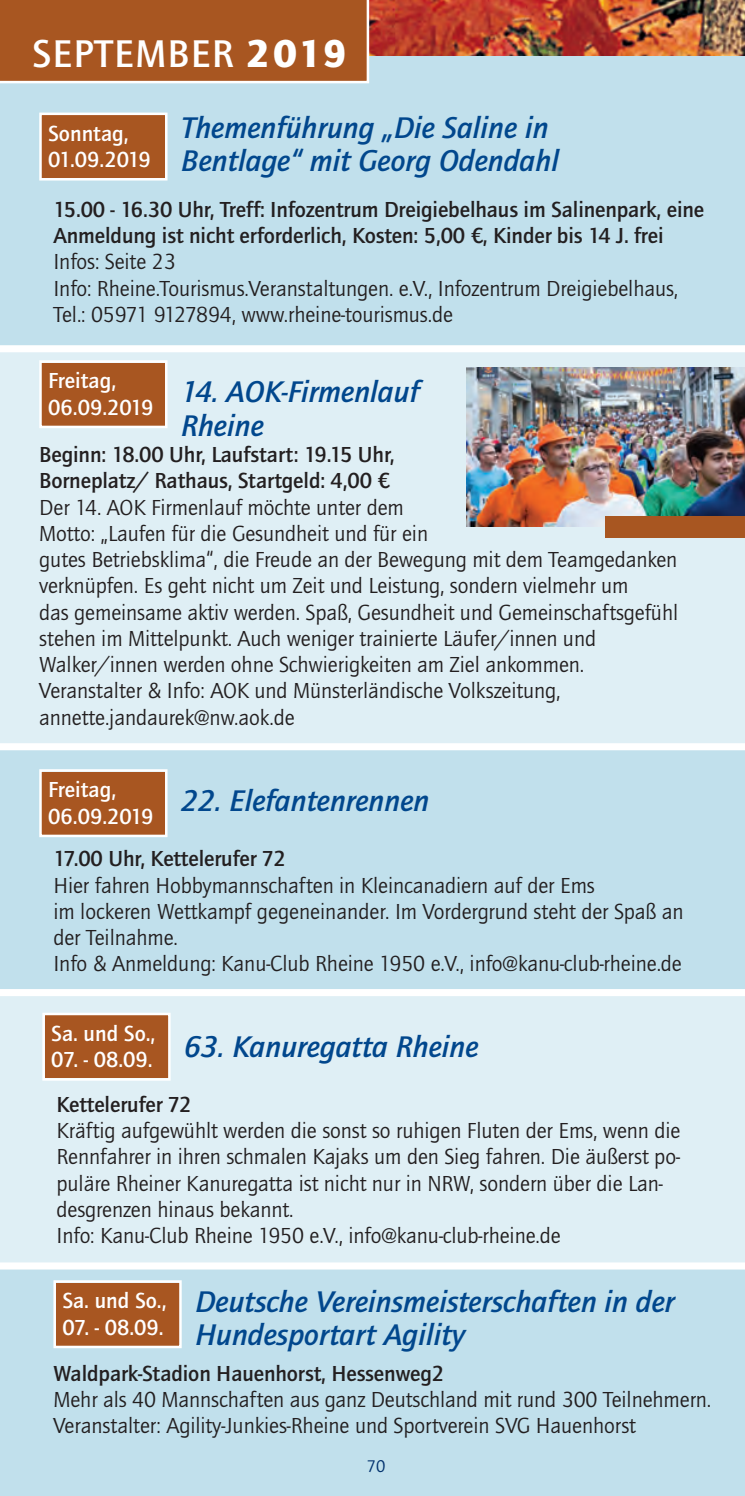
<style>
.page{position:relative;width:745px;height:1496px;background:#fff}
.page>*{position:absolute;margin:0;border:0;box-sizing:border-box;transform-origin:0 0}
.t1{font:500 40px "Quay Sans ITC Com";letter-spacing:.03em;color:#fff}
.t2{font:italic 500 31px/33.2px "Quay Sans ITC Com";color:#01478d}
.t3{font:22.5px/26.2px "Quay Sans ITC Com";letter-spacing:-.005em;color:#231f20}
.t4{font:500 22.5px/26.2px "Quay Sans ITC Com";letter-spacing:-.005em;color:#231f20}
.t5{font:500 22.5px/26.2px "Quay Sans ITC Com";color:#fff}
.t6{font:17.5px "Quay Sans ITC Com";color:#01316d}
.s1{font-weight:900}
</style>
<div class="page">
<div style="left:0;top:6px;width:744px;height:1490px;background:#dfeff5"></div>
<div style="left:0;top:38px;width:744px;height:307px;background:#c1e0ec"></div>
<div style="left:0;top:746px;width:744px;height:245px;background:#c1e0ec"></div>
<div style="left:0;top:1266px;width:744px;height:230px;background:#c1e0ec"></div>
<img style="left:369px;top:0;width:375px;height:56px">
<div style="left:42px;top:115px;width:123px;height:63px;background:#a85621"></div>
<div style="left:39px;top:113px;width:128px;height:68px;border:2px solid #fff"></div>
<div style="left:45px;top:1015px;width:123px;height:63px;background:#a85621"></div>
<div style="left:42px;top:1013px;width:128px;height:68px;border:2px solid #fff"></div>
<div style="left:56px;top:1283px;width:123px;height:62px;background:#a85621"></div>
<div style="left:53px;top:1280px;width:129px;height:68px;border:2px solid #fff"></div>
<div style="left:42px;top:363px;width:123px;height:63px;background:#a85621"></div>
<div style="left:39px;top:360px;width:128px;height:68px;border:2px solid #fff"></div>
<div style="left:42px;top:772px;width:123px;height:63px;background:#a85621"></div>
<div style="left:39px;top:769px;width:128px;height:68px;border:2px solid #fff"></div>
<img style="left:466px;top:368px;width:278px;height:158px">
<div style="left:604px;top:517px;width:140px;height:21px;background:#a85621"></div>
<div style="left:0;top:345px;width:744px;height:7px;background:#fff"></div>
<div style="left:0;top:743px;width:744px;height:7px;background:#fff"></div>
<div style="left:0;top:989px;width:744px;height:7px;background:#fff"></div>
<div style="left:0;top:1262px;width:744px;height:7px;background:#fff"></div>
<div style="left:0;top:0;width:369px;height:83px;background:#a85621"></div>
<h1 class="t1" style="left:32px;top:30px;width:316px">SEPTEMBER <span class="s1">2019</span></h1>
<p class="t5" style="left:48px;top:120px;width:104px">Sonntag,<br>01.09.2019</p>
<h2 class="t2" style="left:181px;top:111px;width:379px">Themenführung „Die Saline in<br>Bentlage“ mit Georg Odendahl</h2>
<p class="t4" style="left:53px;top:196px;width:652px">15.00 - 16.30 Uhr, Treff: Infozentrum Dreigiebelhaus im Salinenpark, eine<br>Anmeldung ist nicht erforderlich, Kosten: 5,00 €, Kinder bis 14 J. frei</p>
<p class="t3" style="left:53px;top:249px;width:626px">Infos: Seite 23<br>Info: Rheine.Tourismus.Veranstaltungen. e.V., Infozentrum Dreigiebelhaus,<br>Tel.: 05971 9127894, www.rheine-tourismus.de</p>
<p class="t5" style="left:48px;top:367px;width:69px">Freitag,</p>
<h2 class="t2" style="left:181px;top:375px;width:239px;text-indent:-133px"><sub>06.09.2019</sub> 14. AOK-Firmenlauf<br>Rheine</h2>
<p class="t4" style="left:39px;top:441px;width:357px">Beginn: 18.00 Uhr, laufstart: 19.15 Uhr,<br>Borneplatz/ Rathaus, Startgeld: 4,00 €</p>
<p class="t3" style="left:39px;top:494px;width:640px">Der 14. AOK Firmenlauf möchte unter dem<br>Motto: „Laufen für die Gesundheit und für ein<br>gutes Betriebsklima“, die Freude an der Bewegung mit dem Teamgedanken verknüpfen. Es geht nicht um Zeit und Leistung, sondern vielmehr um<br>das gemeinsame aktiv werden. Spaß, Gesundheit und Gemeinschaftsgefühl stehen im Mittelpunkt. Auch weniger trainierte Läufer/innen und Walker/innen werden ohne Schwierigkeiten am Ziel ankommen.<br>Veranstalter &amp; Info: AOK und Münsterländische Volkszeitung, annette.jandaurek@nw.aok.de</p>
<p class="t5" style="left:48px;top:776px;width:69px">Freitag,</p>
<h2 class="t2" style="left:48px;top:784px;width:382px"><sub>06.09.2019</sub> 22. Elefantenrennen</h2>
<p class="t4" style="left:53px;top:845px;width:233px">17.00 Uhr, Kettelerufer 72</p>
<p class="t3" style="left:53px;top:872px;width:631px">Hier fahren Hobbymannschaften in Kleincanadiern auf der Ems<br>im lockeren Wettkampf gegen einander. Im Vordergrund steht der Spaß an der Teilnahme.<br>Info &amp; Anmeldung: Kanu-Club Rheine 1950 e.V., info@kanu-club-rheine.de</p>
<p class="t5" style="left:51px;top:1020px;width:105px">Sa. und So.,</p>
<h2 class="t2" style="left:51px;top:1030px;width:428px"><sub>07.</sub> <sub>-</sub> <sub>08.09.</sub> 63. Kanuregatta Rheine</h2>
<p class="t4" style="left:56px;top:1091px;width:136px">Kettelerufer 72</p>
<p class="t3" style="left:56px;top:1117px;width:625px">Kräftig aufgewühlt werden die sonst so ruhigen Fluten der Ems, wenn die Rennfahrer in ihren schmalen Kajaks um den Sieg fahren. Die äußerst po&shy;puläre Rheiner Kanuregatta ist nicht nur in NRW, sondern über die Lan&shy;desgrenzen hinaus bekannt.<br>Info: Kanu-Club Rheine 1950 e.V., info@kanu-club-rheine.de</p>
<h2 class="t2" style="left:195px;top:1284px;width:480px">Deutsche Vereinsmeisterschaften in der<br>Hundesportart Agility</h2>
<p class="t4" style="left:53px;top:1360px;width:392px">Waldpark-Stadion Hauenhorst, Hessenweg2</p>
<p class="t3" style="left:53px;top:1386px;width:659px">Mehr als 40 Mannschaften aus ganz Deutschland mit rund 300 Teilnehmern.<br>Veranstalter: Agility-Junkies-Rheine und Sportverein SVG Hauenhorst</p>
<p class="t5" style="left:62px;top:1287px;width:105px">Sa. und So.,</p>
<p class="t5" style="left:62px;top:1313px;width:103px">07. - 08.09.</p>
<p class="t6" style="left:367px;top:1455px;width:20px">70</p>
</div>
